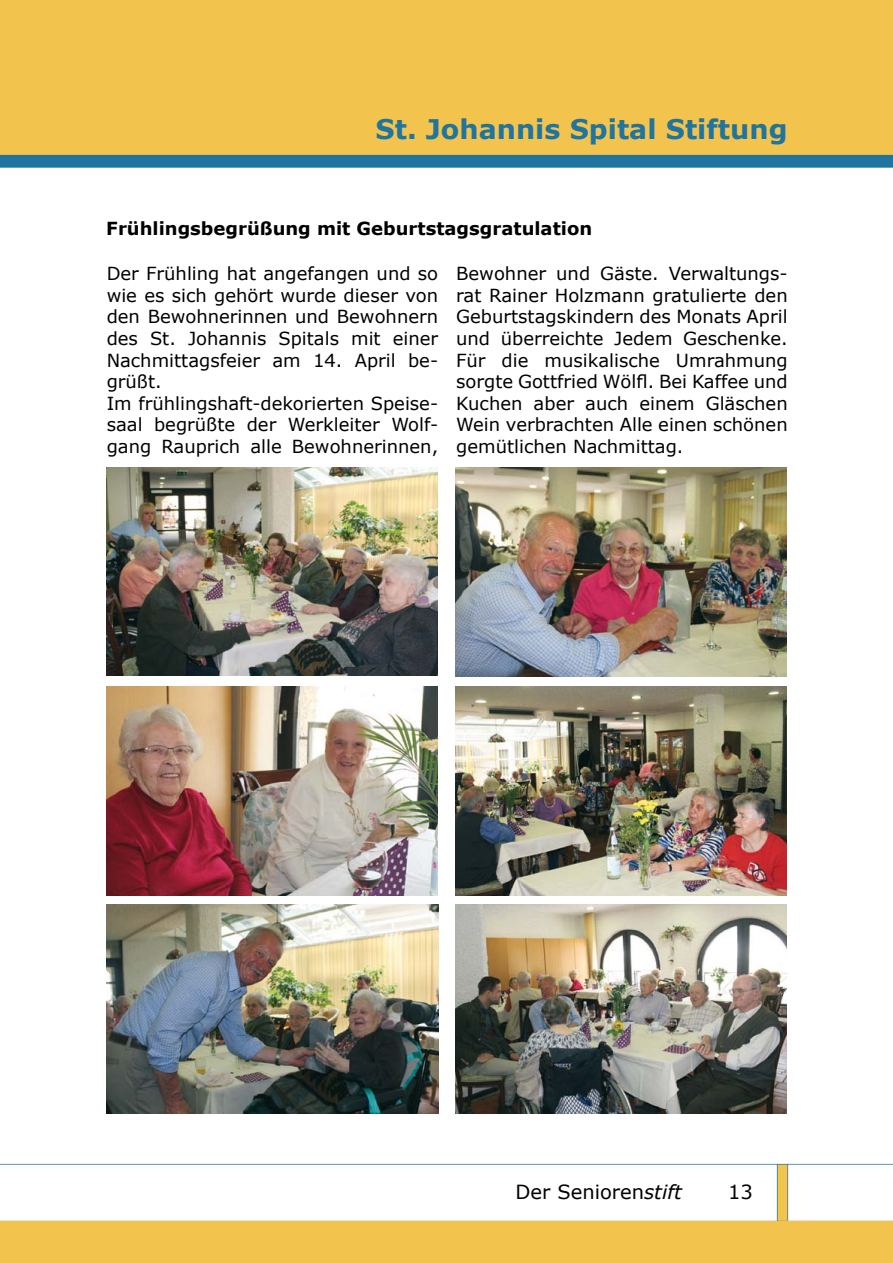
<style>
.page{position:relative;width:893px;height:1263px;background:#fff}
.page>*{position:absolute;margin:0;border:0;box-sizing:border-box;transform-origin:0 0}
.t1{font:700 27px "Verdana";color:#1f74a0}
.t2{font:19.5px "Verdana";color:#000}
.t3{font:18px/21.6px "Verdana";color:#000}
.t4{font:700 18px "Verdana";color:#000}
.s1{font-style:italic}
</style>
<div class="page">
<img style="left:0;top:0;width:893px;height:1263px">
<img style="left:106px;top:468px;width:332px;height:207px">
<img style="left:106px;top:905px;width:332px;height:208px">
<img style="left:106px;top:687px;width:332px;height:208px">
<img style="left:455px;top:905px;width:332px;height:208px">
<img style="left:455px;top:687px;width:332px;height:208px">
<img style="left:455px;top:468px;width:332px;height:208px">
<h1 class="t1" style="left:375px;top:110px;width:414px">St. Johannis Spital Stiftung</h1>
<p class="t4" style="left:106px;top:216px;width:487px">Frühlingsbegrüßung mit Geburtstagsgratulation</p>
<p class="t3" style="left:107px;top:263px;width:333px">Der Frühling hat angefangen und so wie es sich gehört wurde dieser von den Bewohnerinnen und Bewohnern des St. Johannis Spitals mit einer<br>Nachmittagsfeier am 14. April be&shy;grüßt.<br>Im frühlingshaft-dekorierten Speise&shy;saal begrüßte der Werkleiter Wolf&shy;gang Rauprich alle Bewohnerinnen,</p>
<p class="t3" style="left:456px;top:263px;width:333px;text-align:justify">Bewohner und Gäste. Verwaltungs&shy;rat Rainer Holzmann gratulierte den Geburtstagskindern des Monats April und überreichte Jedem Geschenke.<br>Für die musikalische Umrahmung sorgte Gottfried Wölfl. Bei Kaffee und Kuchen aber auch einem Gläschen Wein verbrachten Alle einen schönen gemütlichen Nachmittag.</p>
<p class="t2" style="left:516px;top:1178px;width:168px">Der Senioren<span class="s1">stift</span></p>
<p class="t2" style="left:728px;top:1179px;width:26px">13</p>
</div>
